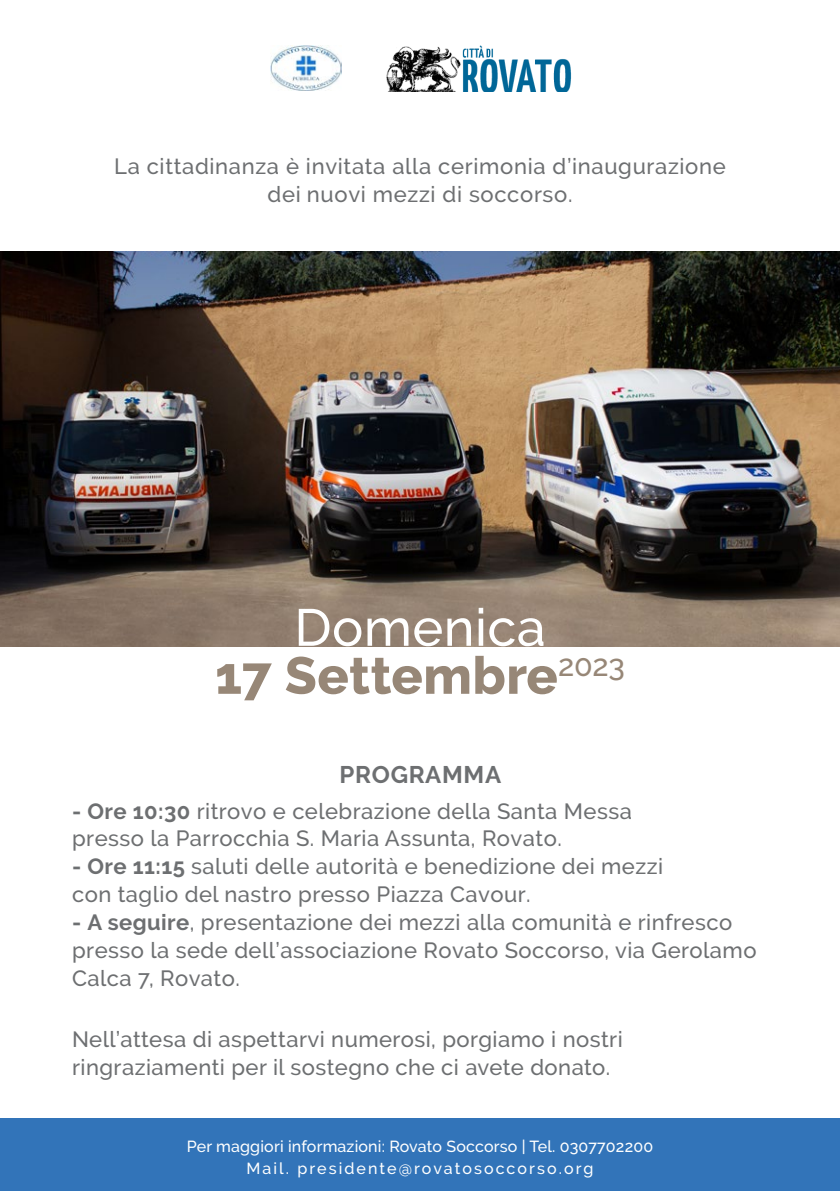
<style>
.page{position:relative;width:840px;height:1191px;background:#fff}
.page>*{position:absolute;margin:0;border:0;box-sizing:border-box;transform-origin:0 0}
.t1{font:800 52px/48px "Raleway";letter-spacing:.01em;color:#978777;text-align:center}
.t2{font:700 24px "Raleway";letter-spacing:.03em;color:#6d6f71}
.t3{font:500 22px/28px "Raleway";letter-spacing:.02em;color:#6d6f71}
.t4{font:500 16px/22px "Raleway";letter-spacing:.01em;color:#fff;text-align:center}
.s1{font-weight:500;color:#fff}
.s2{font-weight:700}
</style>
<div class="page">
<img style="left:271px;top:45px;width:71px;height:45px">
<img style="left:386px;top:45px;width:186px;height:47px">
<img style="left:0;top:251px;width:839px;height:395px">
<div style="left:0;top:1119px;width:839px;height:72px;background:#3274b9"></div>
<p class="t3" style="left:114px;top:151px;width:613px;line-height:28.8px;text-align:center">La cittadinanza è invitata alla cerimonia d’inaugurazione dei nuovi mezzi di soccorso.</p>
<h1 class="t1" style="left:215px;top:604px;width:411px"><span class="s1">Domenica<br></span>17 Settembre<sup>2023</sup></h1>
<p class="t2" style="left:339px;top:760px;width:163px">PROGRAMMA</p>
<p class="t3" style="left:72px;top:798px;width:561px;line-height:26.4px"><span class="s2">- Ore 10:30</span> ritrovo e celebrazione della Santa Messa presso la Parrocchia S. Maria Assunta, Rovato.</p>
<p class="t3" style="left:72px;top:852px;width:592px"><span class="s2">- Ore 11:15</span> saluti delle autorità e benedizione dei mezzi con taglio del nastro presso Piazza Cavour.</p>
<p class="t3" style="left:72px;top:908px;width:685px"><span class="s2">- A seguire</span>, presentazione dei mezzi alla comunità e rinfresco presso la sede dell’associazione Rovato Soccorso, via Gerolamo<br>Calca 7, Rovato.</p>
<p class="t3" style="left:72px;top:1025px;width:552px">Nell’attesa di aspettarvi numerosi, porgiamo i nostri ringraziamenti per il sostegno che ci avete donato.</p>
<p class="t4" style="left:187px;top:1134px;width:468px">Per maggiori informazioni: Rovato Soccorso | Tel. 0307702200<br>Mail. presidente@rovatosoccorso.org</p>
</div>
